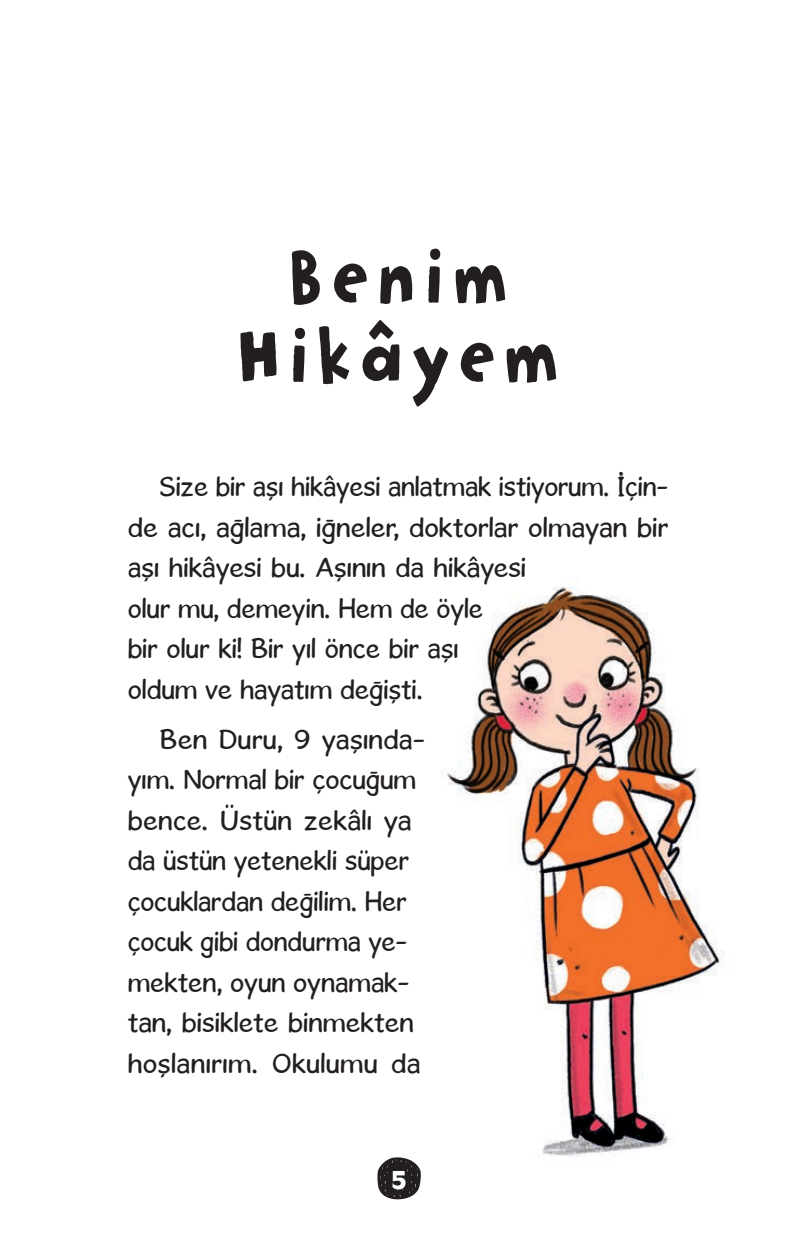
<style>
.page{position:relative;width:798px;height:1244px;background:#fff}
.page>*{position:absolute;margin:0;border:0;box-sizing:border-box;transform-origin:0 0}
.t1{font:87.3px/79.2px "Slappy Inline";letter-spacing:.075em;color:#231f20;text-align:center;scale:.9 1}
.t2{font:28.12px/40.5px "Gosmick Sanstr";color:#231f20}
.t3{font:700 27px "Antique Oli";color:#fff}
</style>
<div class="page">
<img style="left:443px;top:586px;width:281px;height:571px">
<svg style="left:377px;top:1157px;width:44px;height:43px"></svg>
<h1 class="t1" style="left:237px;top:236px;width:362px">Benim<br>Hikâyem</h1>
<p class="t2" style="left:128px;top:466px;width:542px;text-indent:32px">Size bir aşı hikâyesi anlatmak istiyorum. İçin&shy;de acı, ağlama, iğneler, doktorlar olmayan bir aşı hikâyesi bu. Aşının da hikâyesi<br>olur mu, demeyin. Hem de öyle<br>bir olur ki! Bir yıl önce bir aşı<br>oldum ve hayatım değişti.</p>
<p class="t2" style="left:128px;top:719px;width:299px;text-indent:32px">Ben Duru, 9 yaşında&shy;yım. Normal bir çocuğum bence. Üstün zekâlı ya da üstün yetenekli süper çocuklardan değilim. Her çocuk gibi dondurma ye&shy;mekten, oyun oynamak&shy;tan, bisiklete binmekten hoşlanırım. Okulumu da</p>
<p class="t3" style="left:391px;top:1164px;width:18px">5</p>
</div>
